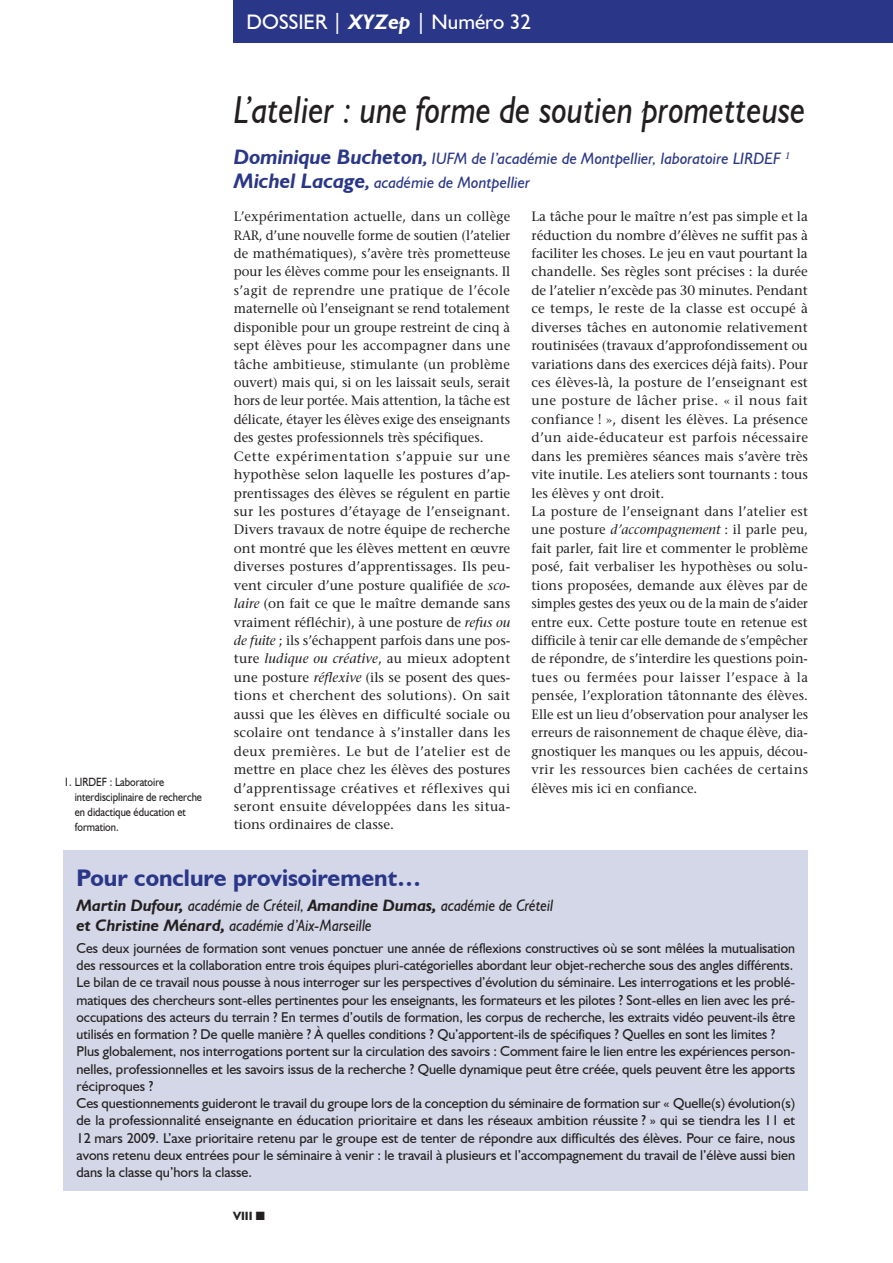
<style>
.page{position:relative;width:893px;height:1263px;background:#fff}
.page>*{position:absolute;margin:0;border:0;box-sizing:border-box;transform-origin:0 0}
.t1{font:italic 39px "Humanist 521 BT";color:#231f20;scale:.87 1}
.t2{font:700 24px "Humanist 521 BT";color:#2a3788}
.t3{font:21px "Humanist 521 BT";color:#fff}
.t4{font:italic 16.5px/20.7px "Humanist 521 BT";color:#231f20;scale:.9 1}
.t5{font:italic 16.5px/24px "Humanist 521 BT";color:#2a3788}
.t6{font:14.25px/17.2px "Humanist 521 BT";color:#231f20}
.t7{font:13.5px/18.5px "Stone Serif";color:#231f20}
.t8{font:12px/15px "Humanist 521 BT";color:#231f20;scale:.9 1}
.t9{font:700 12px "Humanist 521 BT";color:#231f20}
.s1{font-weight:700;font-style:italic}
.s2{font-weight:700;font-size:21px}
.s3{font-weight:700}
.s4{font-style:italic}
</style>
<div class="page">
<div style="left:234px;top:0;width:659px;height:43px;background:#2a3788"></div>
<div style="left:64px;top:850px;width:744px;height:341px;background:#d4d7e7"></div>
<h3 class="t3" style="left:247px;top:9px;width:286px">DOSSIER | <span class="s1">XYZep</span> | Numéro 32</h3>
<h1 class="t1" style="left:234px;top:86px;width:659px">L’atelier : une forme de soutien prometteuse</h1>
<p class="t5" style="left:234px;top:146px;width:558px"><span class="s2">Dominique Bucheton</span><span class="s3">,</span> IUFM de l’académie de Montpellier, laboratoire LIRDEF <sup>1<br></sup><span class="s2">Michel Lacage</span><span class="s3">,</span> académie de Montpellier</p>
<p class="t7" style="left:234px;top:207px;width:278px">L’expérimentation actuelle, dans un collège RAR, d’une nouvelle forme de soutien (l’atelier de mathématiques), s’avère très prometteuse pour les élèves comme pour les enseignants. Il s’agit de reprendre une pratique de l’école maternelle où l’enseignant se rend totalement disponible pour un groupe restreint de cinq à sept élèves pour les accompagner dans une tâche ambitieuse, stimulante (un problème ouvert) mais qui, si on les laissait seuls, serait hors de leur portée. Mais attention, la tâche est délicate, étayer les élèves exige des enseignants des gestes professionnels très spécifiques.<br>Cette expérimentation s’appuie sur une hypothèse selon laquelle les postures d’ap&shy;prentissages des élèves se régulent en partie sur les postures d’étayage de l’enseignant.<br>Divers travaux de notre équipe de recherche ont montré que les élèves mettent en œuvre diverses postures d’apprentissages. Ils peu&shy;vent circuler d’une posture qualifiée de <span class="s4">sco&shy;laire</span> (on fait ce que le maître demande sans vraiment réfléchir), à une posture de <span class="s4">refus ou de fuite</span> ; ils s’échappent parfois dans une pos&shy;ture <span class="s4">ludique ou créative</span>, au mieux adoptent une posture <span class="s4">réflexive</span> (ils se posent des ques&shy;tions et cherchent des solutions). On sait aussi que les élèves en difficulté sociale ou scolaire ont tendance à s’installer dans les deux premières. Le but de l’atelier est de mettre en place chez les élèves des postures d’apprentissage créatives et réflexives qui seront ensuite développées dans les situa&shy;tions ordinaires de classe.</p>
<p class="t7" style="left:531px;top:207px;width:278px">La tâche pour le maître n’est pas simple et la réduction du nombre d’élèves ne suffit pas à faciliter les choses. Le jeu en vaut pourtant la chandelle. Ses règles sont précises : la durée de l’atelier n’excède pas 30 minutes. Pendant ce temps, le reste de la classe est occupé à diverses tâches en autonomie relativement routinisées (travaux d’approfondissement ou variations dans des exercices déjà faits). Pour ces élèves-là, la posture de l’enseignant est une posture de lâcher prise. « il nous fait confiance ! », disent les élèves. La présence d’un aide-éducateur est parfois nécessaire dans les premières séances mais s’avère très vite inutile. Les ateliers sont tournants : tous les élèves y ont droit.<br>La posture de l’enseignant dans l’atelier est une posture <span class="s4">d’accompagnement</span> : il parle peu, fait parler, fait lire et commenter le problème posé, fait verbaliser les hypothèses ou solu&shy;tions proposées, demande aux élèves par de simples gestes des yeux ou de la main de s’aider entre eux. Cette posture toute en retenue est difficile à tenir car elle demande de s’empêcher de répondre, de s’interdire les questions poin&shy;tues ou fermées pour laisser l’espace à la pensée, l’exploration tâtonnante des élèves.<br>Elle est un lieu d’observation pour analyser les erreurs de raisonnement de chaque élève, dia&shy;gnostiquer les manques ou les appuis, décou&shy;vrir les ressources bien cachées de certains élèves mis ici en confiance.</p>
<h2 class="t2" style="left:77px;top:863px;width:346px">Pour conclure provisoirement…</h2>
<p class="t4" style="left:77px;top:894px;width:531px"><span class="s3">Martin Dufour,</span> académie de Créteil, <span class="s3">Amandine Dumas,</span> académie de Créteil <span class="s3">et Christine Ménard,</span> académie d’Aix-Marseille</p>
<p class="t6" style="left:77px;top:939px;width:720px">Ces deux journées de formation sont venues ponctuer une année de réflexions constructives où se sont mêlées la mutualisation des ressources et la collaboration entre trois équipes pluri-catégorielles abordant leur objet-recherche sous des angles différents.<br>Le bilan de ce travail nous pousse à nous interroger sur les perspectives d’évolution du séminaire. Les interrogations et les problé&shy;matiques des chercheurs sont-elles pertinentes pour les enseignants, les formateurs et les pilotes ? Sont-elles en lien avec les pré&shy;occupations des acteurs du terrain ? En termes d’outils de formation, les corpus de recherche, les extraits vidéo peuvent-ils être utilisés en formation ? De quelle manière ? À quelles conditions ? Qu’apportent-ils de spécifiques ? Quelles en sont les limites ?<br>Plus globalement, nos interrogations portent sur la circulation des savoirs : Comment faire le lien entre les expériences person&shy;nelles, professionnelles et les savoirs issus de la recherche ? Quelle dynamique peut être créée, quels peuvent être les apports réciproques ?<br>Ces questionnements guideront le travail du groupe lors de la conception du séminaire de formation sur « Quelle(s) évolution(s) de la professionnalité enseignante en éducation prioritaire et dans les réseaux ambition réussite ? » qui se tiendra les 11 et 12 mars 2009. L’axe prioritaire retenu par le groupe est de tenter de répondre aux difficultés des élèves. Pour ce faire, nous avons retenu deux entrées pour le séminaire à venir : le travail à plusieurs et l’accompagnement du travail de l’élève aussi bien dans la classe qu’hors la classe.</p>
<p class="t8" style="left:75px;top:774px;width:143px;text-indent:-11px">1. LIRDEF : Laboratoire interdisciplinaire de recherche en didactique éducation et formation.</p>
<p class="t9" style="left:233px;top:1209px;width:34px">VIII ■</p>
</div>
